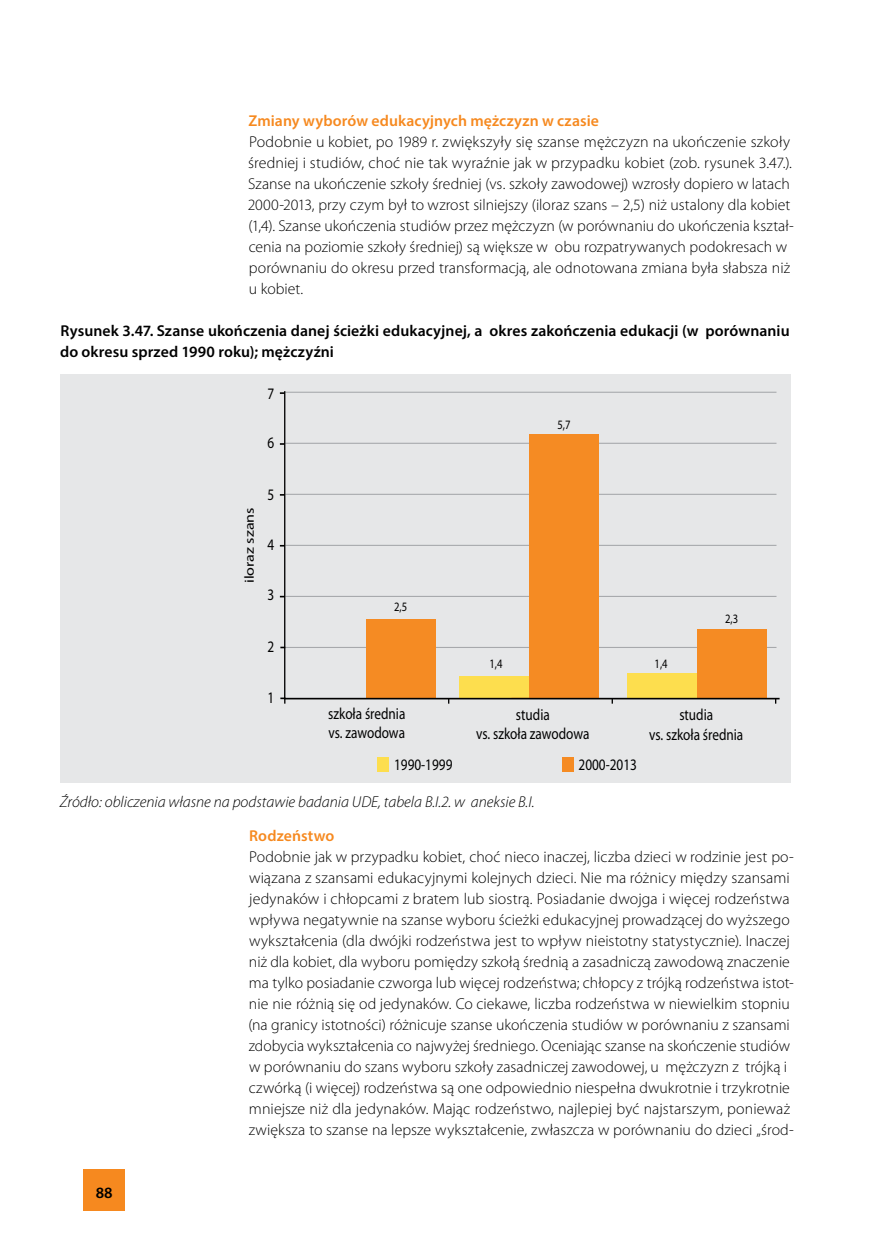
<style>
.page{position:relative;width:874px;height:1241px;background:#fff}
.page>*{position:absolute;margin:0;border:0;box-sizing:border-box;transform-origin:0 0}
.t1{font:16.1px/19.2px "Myriad Pro";color:#000;text-align:center;scale:.82 1}
.t2{font:300 15.75px/21px "Myriad Pro";letter-spacing:.005em;color:#000}
.t3{font:600 15.75px/21px "Myriad Pro";letter-spacing:.005em;color:#000}
.t4{font:italic 300 15.75px "Myriad Pro";color:#000}
.t5{font:600 15.75px "Myriad Pro";letter-spacing:.005em;color:#f6891f}
.t6{font:13.3px "Myriad Pro";color:#000;scale:1.22 1}
.t7{font:12.78px "Myriad Pro";color:#000;scale:.82 1}
</style>
<div class="page">
<div style="left:83px;top:1169px;width:42px;height:41px;background:#f6891f"></div>
<div style="left:60px;top:374px;width:730px;height:408px;background:#e6e7e8"></div>
<div style="left:561px;top:756px;width:12px;height:15px;background:#f58b23"></div>
<div style="left:377px;top:756px;width:12px;height:15px;background:#fdde4e"></div>
<svg style="left:283px;top:391px;width:497px;height:309px"></svg>
<svg style="left:280px;top:697px;width:5px;height:6px"></svg>
<p class="t5" style="left:248px;top:111px;width:352px">Zmiany wyborów edukacyjnych mężczyzn w czasie</p>
<p class="t2" style="left:247px;top:131px;width:547px">Podobnie u kobiet, po 1989 r. zwiększyły się szanse mężczyzn na ukończenie szkoły średniej i studiów, choć nie tak wyraźnie jak w przypadku kobiet (zob. rysunek 3.47.).<br>Szanse na ukończenie szkoły średniej (vs. szkoły zawodowej) wzrosły dopiero w latach 2000-2013, przy czym był to wzrost silniejszy (iloraz szans – 2,5) niż ustalony dla kobiet (1,4). Szanse ukończenia studiów przez mężczyzn (w porównaniu do ukończenia kształ&shy;cenia na poziomie szkoły średniej) są większe w obu rozpatrywanych podokresach w porównaniu do okresu przed transformacją, ale odnotowana zmiana była słabsza niż u kobiet.</p>
<p class="t3" style="left:60px;top:320px;width:730px">Rysunek 3.47. Szanse ukończenia danej ścieżki edukacyjnej, a okres zakończenia edukacji (w porównaniu do okresu sprzed 1990 roku); mężczyźni</p>
<p class="t1" style="left:267px;top:384px;width:10px">7</p>
<p class="t1" style="left:267px;top:433px;width:10px">6</p>
<p class="t6" style="left:241px;top:583px;width:64px;rotate:-90deg">iloraz szans</p>
<p class="t1" style="left:267px;top:485px;width:10px">5</p>
<p class="t1" style="left:267px;top:534px;width:10px">4</p>
<p class="t1" style="left:267px;top:584px;width:10px">3</p>
<p class="t1" style="left:267px;top:636px;width:10px">2</p>
<p class="t1" style="left:267px;top:687px;width:10px">1</p>
<p class="t7" style="left:557px;top:416px;width:17px">5,7</p>
<p class="t7" style="left:394px;top:598px;width:17px">2,5</p>
<p class="t7" style="left:489px;top:655px;width:17px">1,4</p>
<p class="t7" style="left:654px;top:655px;width:17px">1,4</p>
<p class="t7" style="left:724px;top:611px;width:17px">2,3</p>
<p class="t1" style="left:328px;top:703px;width:95px;text-align:left">szkoła średnia vs. zawodowa</p>
<p class="t1" style="left:476px;top:704px;width:139px">studia<br>vs. szkoła zawodowa</p>
<p class="t1" style="left:394px;top:754px;width:73px">1990-1999</p>
<p class="t1" style="left:578px;top:754px;width:73px">2000-2013</p>
<p class="t1" style="left:649px;top:705px;width:116px">studia<br>vs. szkoła średnia</p>
<p class="t4" style="left:60px;top:791px;width:476px">Źródło: obliczenia własne na podstawie badania UDE, tabela B.I.2. w aneksie B.I.</p>
<p class="t5" style="left:249px;top:825px;width:87px">Rodzeństwo</p>
<p class="t2" style="left:248px;top:845px;width:546px">Podobnie jak w przypadku kobiet, choć nieco inaczej, liczba dzieci w rodzinie jest po&shy;wiązana z szansami edukacyjnymi kolejnych dzieci. Nie ma różnicy między szansami jedynaków i chłopcami z bratem lub siostrą. Posiadanie dwojga i więcej rodzeństwa wpływa negatywnie na szanse wyboru ścieżki edukacyjnej prowadzącej do wyższego wykształcenia (dla dwójki rodzeństwa jest to wpływ nieistotny statystycznie). Inaczej niż dla kobiet, dla wyboru pomiędzy szkołą średnią a zasadniczą zawodową znaczenie ma tylko posiadanie czworga lub więcej rodzeństwa; chłopcy z trójką rodzeństwa istot&shy;nie nie różnią się od jedynaków. Co ciekawe, liczba rodzeństwa w niewielkim stopniu (na granicy istotności) różnicuje szanse ukończenia studiów w porównaniu z szansami zdobycia wykształcenia co najwyżej średniego. Oceniając szanse na skończenie studiów w porównaniu do szans wyboru szkoły zasadniczej zawodowej, u mężczyzn z trójką i czwórką (i więcej) rodzeństwa są one odpowiednio niespełna dwukrotnie i trzykrotnie mniejsze niż dla jedynaków. Mając rodzeństwo, najlepiej być najstarszym, ponieważ zwiększa to szanse na lepsze wykształcenie, zwłaszcza w porównaniu do dzieci „środ-</p>
<p class="t3" style="left:96px;top:1181px;width:18px">88</p>
</div>
